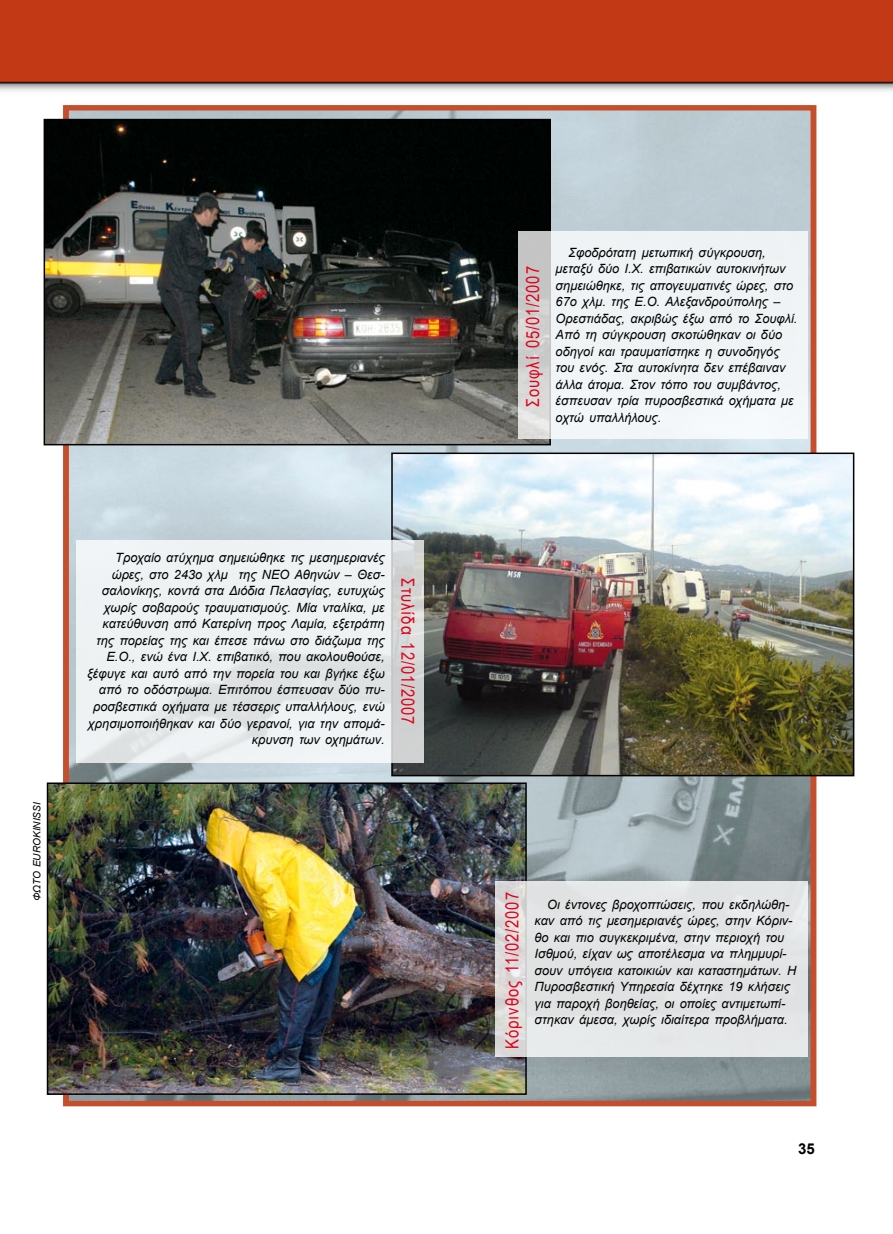
<style>
.page{position:relative;width:893px;height:1234px;background:#fff}
.page>*{position:absolute;margin:0;border:0;box-sizing:border-box;transform-origin:0 0}
.t1{font:18px "Arial Narrow";letter-spacing:.05em;color:#e2001a}
.t2{font:700 15px "Arial";color:#000}
.t3{font:italic 12.75px/16.5px "Arial";color:#000}
.t4{font:italic 10.05px "Arial";color:#000}
</style>
<div class="page">
<img style="left:0;top:0;width:893px;height:91px">
<img style="left:70px;top:112px;width:739px;height:987px">
<div style="left:63px;top:105px;width:753px;height:1001px;border:6px solid #c13a15"></div>
<img style="left:47px;top:122px;width:501px;height:320px">
<div style="left:44px;top:119px;width:507px;height:326px;border:2px solid #000"></div>
<svg style="left:519px;top:231px;width:289px;height:207px;fill:#f0f3f5"></svg>
<img style="left:394px;top:455px;width:457px;height:318px">
<div style="left:391px;top:452px;width:463px;height:324px;border:2px solid #000"></div>
<svg style="left:77px;top:539px;width:347px;height:223px;fill:#eef2f3"></svg>
<img style="left:50px;top:785px;width:474px;height:306px">
<div style="left:47px;top:782px;width:480px;height:312px;border:2px solid #000"></div>
<div style="left:495px;top:880px;width:313px;height:176px;background:#e2e4e5"></div>
<p class="t4" style="left:31px;top:901px;width:101px;rotate:-90deg">ΦΩΤΟ EUROKINISSI</p>
<p class="t3" style="left:87px;top:549px;width:299px;text-align:right">Τροχαίο ατύχημα σημειώθηκε τις μεσημεριανές ώρες, στο 243ο χλμ της ΝΕΟ Αθηνών – Θεσ&shy;σαλονίκης, κοντά στα Διόδια Πελασγίας, ευτυχώς χωρίς σοβαρούς τραυματισμούς. Μία νταλίκα, με κατεύθυνση από Κατερίνη προς Λαμία, εξετράπη της πορείας της και έπεσε πάνω στο διάζωμα της Ε.Ο., ενώ ένα Ι.Χ. επιβατικό, που ακολουθούσε, ξέφυγε και αυτό από την πορεία του και βγήκε έξω από το οδόστρωμα. Επιτόπου έσπευσαν δύο πυ&shy;ροσβεστικά οχήματα με τέσσερις υπαλλήλους, ενώ χρησιμοποιήθηκαν και δύο γερανοί, για την απομά&shy;κρυνση των οχημάτων.</p>
<h1 class="t1" style="left:421px;top:577px;width:148px;rotate:90deg">Στυλίδα 12/01/2007</h1>
<h1 class="t1" style="left:519px;top:407px;width:142px;rotate:-90deg">Σουφλί 05/01/2007</h1>
<p class="t3" style="left:556px;top:244px;width:243px;text-indent:13px">Σφοδρότατη μετωπική σύγκρουση, μεταξύ δύο Ι.Χ. επιβατικών αυτοκινήτων σημειώθηκε, τις απογευματινές ώρες, στο 67ο χλμ. της Ε.Ο. Αλεξανδρούπολης – Ορεστιάδας, ακριβώς έξω από το Σουφλί.<br>Από τη σύγκρουση σκοτώθηκαν οι δύο οδηγοί και τραυματίστηκε η συνοδηγός του ενός. Στα αυτοκίνητα δεν επέβαιναν άλλα άτομα. Στον τόπο του συμβάντος, έσπευσαν τρία πυροσβεστικά οχήματα με οχτώ υπαλλήλους.</p>
<h1 class="t1" style="left:499px;top:1048px;width:158px;rotate:-90deg">Κόρινθος 11/02/2007</h1>
<p class="t3" style="left:534px;top:895px;width:263px;text-indent:13px">Οι έντονες βροχοπτώσεις, που εκδηλώθη&shy;καν από τις μεσημεριανές ώρες, στην Κόριν&shy;θο και πιο συγκεκριμένα, στην περιοχή του Ισθμού, είχαν ως αποτέλεσμα να πλημμυρί&shy;σουν υπόγεια κατοικιών και καταστημάτων. Η Πυροσβεστική Υπηρεσία δέχτηκε 19 κλήσεις για παροχή βοηθείας, οι οποίες αντιμετωπί&shy;στηκαν άμεσα, χωρίς ιδιαίτερα προβλήματα.</p>
<p class="t2" style="left:798px;top:1138px;width:18px">35</p>
</div>
